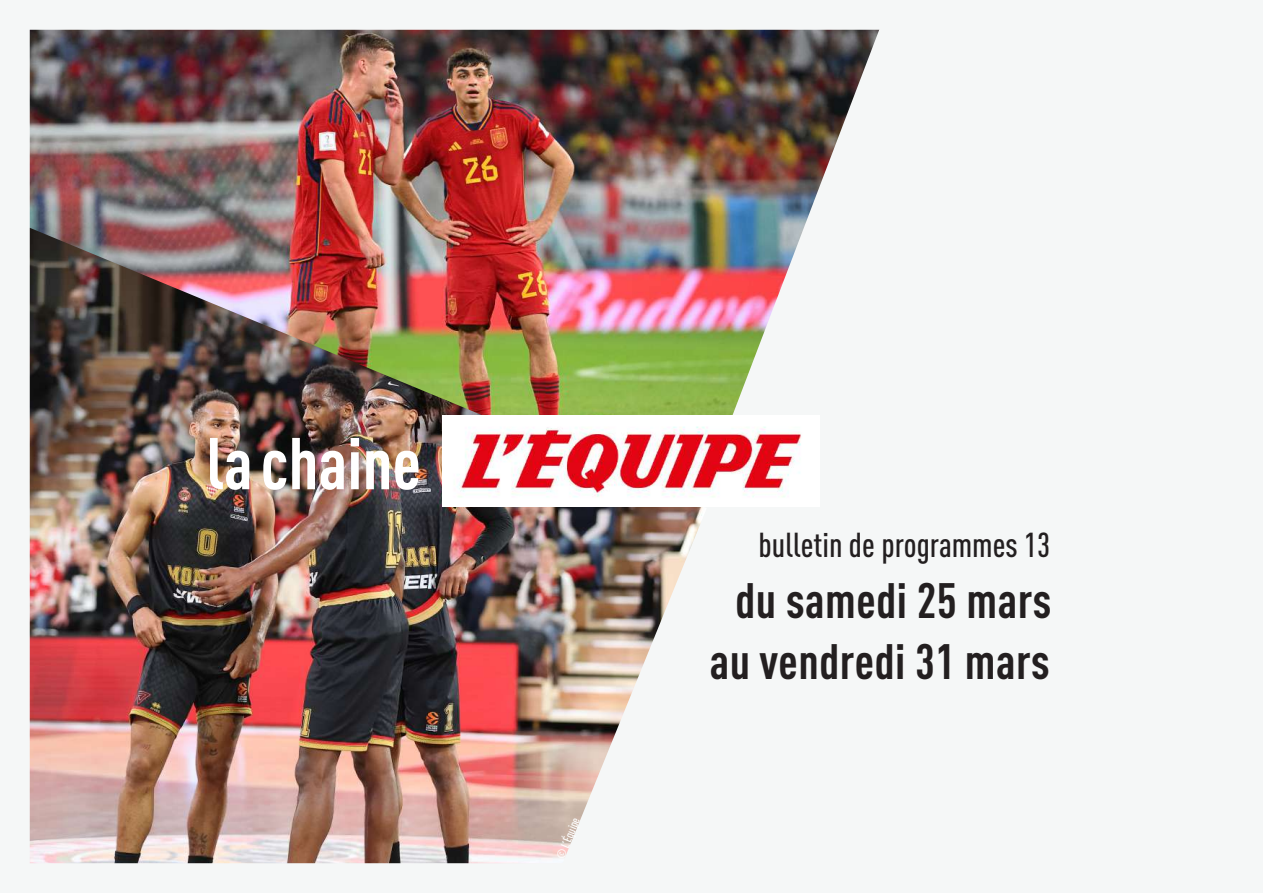
<style>
.page{position:relative;width:1263px;height:893px;background:#fff}
.page>*{position:absolute;margin:0;border:0;box-sizing:border-box;transform-origin:0 0}
.t1{font:700 condensed 49.05px/60.9px "DINOT";letter-spacing:.01em;color:#231f20;text-align:center}
.t2{font:500 condensed 34.2px "DINOT";color:#231f20}
.t3{font:500 condensed 12px "DINOT";color:#fff}
</style>
<div class="page">
<img style="left:29px;top:29px;width:851px;height:835px">
<img style="left:210px;top:438px;width:39px;height:52px">
<svg style="left:263px;top:451px;width:23px;height:39px"></svg>
<svg style="left:292px;top:438px;width:52px;height:52px"></svg>
<svg style="left:351px;top:438px;width:8px;height:51px"></svg>
<svg style="left:366px;top:451px;width:23px;height:38px"></svg>
<svg style="left:395px;top:451px;width:23px;height:39px"></svg>
<p class="t3" style="left:552px;top:855px;width:45px;rotate:-68deg">© L’Équipe</p>
<p class="t2" style="left:759px;top:521px;width:293px">bulletin de programmes 13</p>
<p class="t1" style="left:710px;top:567px;width:343px">du samedi 25 mars au vendredi 31 mars</p>
</div>
